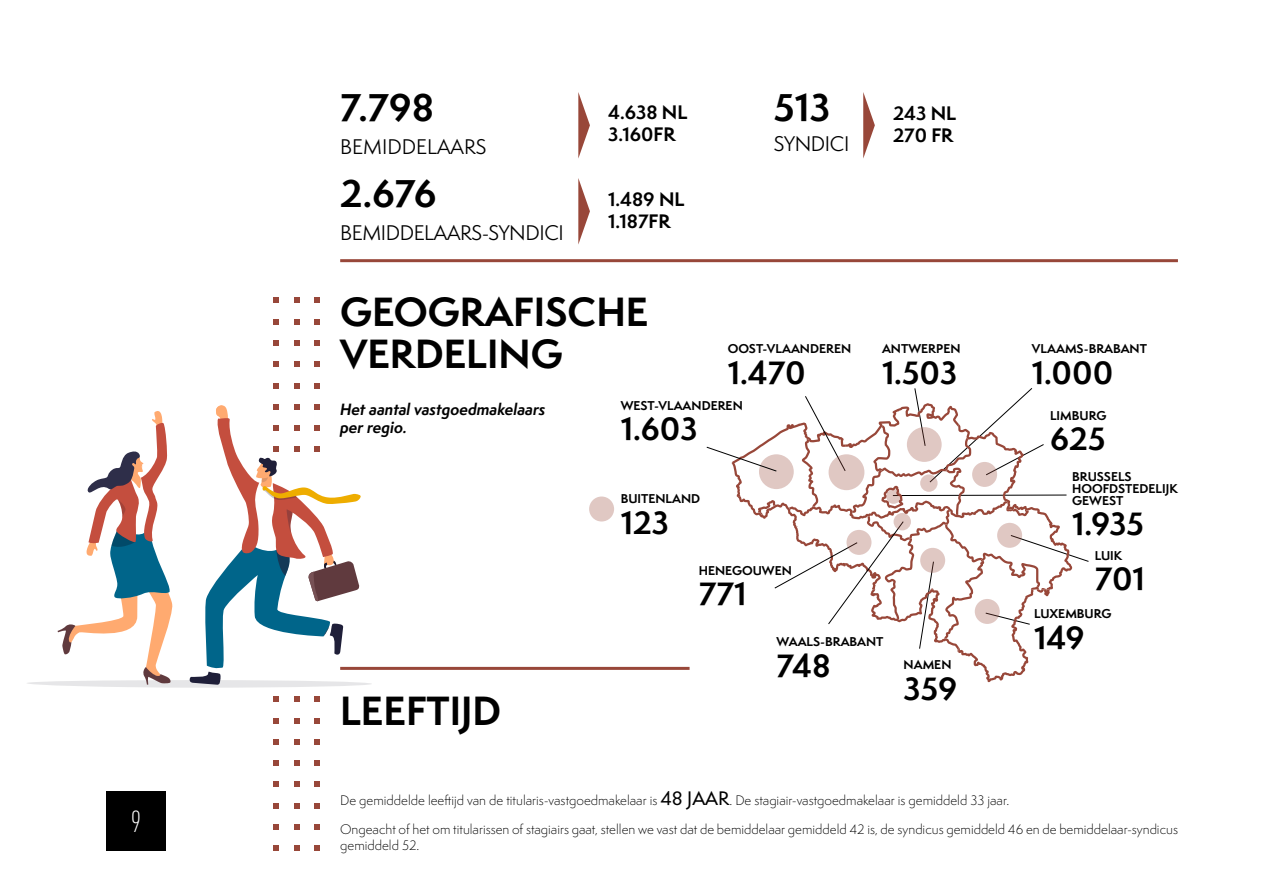
<style>
.page{position:relative;width:1263px;height:893px;background:#fff}
.page>*{position:absolute;margin:0;border:0;box-sizing:border-box;transform-origin:0 0}
.t1{font:700 37.5px/42px "Semplicita Pro";color:#000}
.t2{font:700 36px "Semplicita Pro";color:#000}
.t3{font:700 30px "Semplicita Pro";color:#000}
.t4{font:300 condensed 30px "DINOT";color:#fff}
.t5{font:19.5px "Semplicita Pro";letter-spacing:-.02em;color:#000}
.t6{font:19.5px "Semplicita Pro";color:#000}
.t7{font:700 18px/21.6px "Semplicita Pro";color:#000}
.t8{font:italic 700 15px/18px "Semplicita Pro";color:#000}
.t9{font:300 12.75px/16.2px "Semplicita Pro";color:#000}
.t10{font:700 11.7px/12px "Semplicita Pro";color:#000}
.s1{font-weight:500;font-size:18px}
</style>
<div class="page">
<div style="left:106px;top:791px;width:60px;height:59px;background:#000"></div>
<svg style="left:961px;top:653px;width:68px;height:29px"></svg>
<svg style="left:706px;top:388px;width:383px;height:265px"></svg>
<svg style="left:907px;top:427px;width:35px;height:35px"></svg>
<svg style="left:972px;top:462px;width:25px;height:25px"></svg>
<svg style="left:920px;top:474px;width:17px;height:18px"></svg>
<svg style="left:886px;top:489px;width:15px;height:15px"></svg>
<svg style="left:997px;top:523px;width:25px;height:25px"></svg>
<svg style="left:975px;top:599px;width:25px;height:25px"></svg>
<svg style="left:920px;top:548px;width:25px;height:25px"></svg>
<svg style="left:846px;top:530px;width:25px;height:25px"></svg>
<svg style="left:893px;top:513px;width:18px;height:17px"></svg>
<div style="left:828px;top:454px;width:36px;height:36px;background:#e0c8c3;border-radius:50%"></div>
<div style="left:589px;top:496px;width:25px;height:25px;background:#e0c8c3;border-radius:50%"></div>
<hr style="left:340px;top:259px;width:838px;height:3px;background:#984739">
<hr style="left:340px;top:667px;width:349px;height:3px;background:#984739">
<svg style="left:578px;top:92px;width:12px;height:67px"></svg>
<svg style="left:578px;top:178px;width:12px;height:67px"></svg>
<svg style="left:863px;top:92px;width:12px;height:67px"></svg>
<svg style="left:274px;top:383px;width:5px;height:5px"></svg>
<svg style="left:294px;top:383px;width:5px;height:5px"></svg>
<svg style="left:315px;top:383px;width:5px;height:5px"></svg>
<svg style="left:27px;top:404px;width:345px;height:284px"></svg>
<svg style="left:274px;top:340px;width:5px;height:6px"></svg>
<svg style="left:274px;top:298px;width:5px;height:5px"></svg>
<svg style="left:274px;top:362px;width:5px;height:5px"></svg>
<svg style="left:274px;top:319px;width:5px;height:5px"></svg>
<svg style="left:294px;top:340px;width:5px;height:6px"></svg>
<svg style="left:294px;top:298px;width:5px;height:5px"></svg>
<svg style="left:294px;top:362px;width:5px;height:5px"></svg>
<svg style="left:294px;top:319px;width:5px;height:5px"></svg>
<svg style="left:315px;top:340px;width:5px;height:6px"></svg>
<svg style="left:315px;top:298px;width:5px;height:5px"></svg>
<svg style="left:315px;top:362px;width:5px;height:5px"></svg>
<svg style="left:315px;top:319px;width:5px;height:5px"></svg>
<svg style="left:315px;top:718px;width:5px;height:5px"></svg>
<svg style="left:315px;top:760px;width:5px;height:6px"></svg>
<svg style="left:315px;top:697px;width:5px;height:5px"></svg>
<svg style="left:315px;top:739px;width:5px;height:5px"></svg>
<svg style="left:294px;top:718px;width:5px;height:5px"></svg>
<svg style="left:294px;top:760px;width:5px;height:6px"></svg>
<svg style="left:294px;top:697px;width:5px;height:5px"></svg>
<svg style="left:294px;top:739px;width:5px;height:5px"></svg>
<svg style="left:274px;top:718px;width:5px;height:5px"></svg>
<svg style="left:274px;top:760px;width:5px;height:6px"></svg>
<svg style="left:274px;top:697px;width:5px;height:5px"></svg>
<svg style="left:274px;top:739px;width:5px;height:5px"></svg>
<svg style="left:315px;top:803px;width:5px;height:5px"></svg>
<svg style="left:315px;top:845px;width:5px;height:6px"></svg>
<svg style="left:315px;top:782px;width:5px;height:5px"></svg>
<svg style="left:315px;top:824px;width:5px;height:5px"></svg>
<svg style="left:294px;top:803px;width:5px;height:5px"></svg>
<svg style="left:294px;top:845px;width:5px;height:6px"></svg>
<svg style="left:294px;top:782px;width:5px;height:5px"></svg>
<svg style="left:294px;top:824px;width:5px;height:5px"></svg>
<svg style="left:274px;top:803px;width:5px;height:5px"></svg>
<svg style="left:274px;top:845px;width:5px;height:6px"></svg>
<svg style="left:274px;top:782px;width:5px;height:5px"></svg>
<svg style="left:274px;top:824px;width:5px;height:5px"></svg>
<h3 class="t4" style="left:131px;top:804px;width:12px">9</h3>
<h2 class="t2" style="left:340px;top:80px;width:96px">7.798</h2>
<h3 class="t7" style="left:608px;top:101px;width:81px">4.638 NL<br>3.160FR</h3>
<h3 class="t6" style="left:340px;top:133px;width:148px">BEMIDDELAARS</h3>
<h2 class="t2" style="left:340px;top:166px;width:98px">2.676</h2>
<h3 class="t7" style="left:608px;top:188px;width:78px">1.489 NL<br>1.187FR</h3>
<h3 class="t5" style="left:340px;top:219px;width:225px">BEMIDDELAARS-SYNDICI</h3>
<h2 class="t2" style="left:774px;top:80px;width:58px">513</h2>
<h3 class="t5" style="left:774px;top:130px;width:77px">SYNDICI</h3>
<h1 class="t1" style="left:340px;top:290px;width:310px">GEOGRAFISCHE<br>VERDELING</h1>
<p class="t8" style="left:340px;top:400px;width:207px">Het aantal vastgoedmakelaars per regio.</p>
<p class="t10" style="left:728px;top:343px;width:125px">OOST-VLAANDEREN</p>
<h3 class="t3" style="left:728px;top:350px;width:79px">1.470</h3>
<p class="t10" style="left:621px;top:399px;width:124px">WEST-VLAANDEREN</p>
<h3 class="t3" style="left:621px;top:407px;width:78px">1.603</h3>
<p class="t10" style="left:621px;top:493px;width:81px">BUITENLAND</p>
<h3 class="t3" style="left:621px;top:500px;width:50px">123</h3>
<p class="t10" style="left:699px;top:564px;width:95px">HENEGOUWEN</p>
<h3 class="t3" style="left:699px;top:571px;width:49px">771</h3>
<h3 class="t7" style="left:893px;top:102px;width:65px">243 NL<br>270 FR</h3>
<p class="t10" style="left:882px;top:343px;width:80px">ANTWERPEN</p>
<h3 class="t3" style="left:882px;top:350px;width:77px">1.503</h3>
<h1 class="t1" style="left:340px;top:689px;width:163px">LEEFTIJD</h1>
<p class="t10" style="left:777px;top:636px;width:108px">WAALS-BRABANT</p>
<h3 class="t3" style="left:777px;top:643px;width:56px">748</h3>
<p class="t10" style="left:904px;top:659px;width:49px">NAMEN</p>
<h3 class="t3" style="left:904px;top:666px;width:55px">359</h3>
<p class="t10" style="left:1032px;top:343px;width:117px">VLAAMS-BRABANT</p>
<h3 class="t3" style="left:1032px;top:350px;width:83px">1.000</h3>
<p class="t10" style="left:1050px;top:409px;width:58px">LIMBURG</p>
<h3 class="t3" style="left:1050px;top:416px;width:57px">625</h3>
<p class="t10" style="left:1072px;top:470px;width:107px">BRUSSELS<br>HOOFDSTEDELIJK<br>GEWEST</p>
<h3 class="t3" style="left:1072px;top:501px;width:73px">1.935</h3>
<p class="t10" style="left:1095px;top:549px;width:29px">LUIK</p>
<h3 class="t3" style="left:1095px;top:556px;width:52px">701</h3>
<p class="t10" style="left:1034px;top:608px;width:79px">LUXEMBURG</p>
<h3 class="t3" style="left:1034px;top:615px;width:52px">149</h3>
<p class="t9" style="left:340px;top:792px;width:671px">De gemiddelde leeftijd van de titularis-vastgoedmakelaar is <span class="s1">48 JAAR</span>. De stagiair-vastgoedmakelaar is gemiddeld 33 jaar.</p>
<p class="t9" style="left:340px;top:821px;width:839px">Ongeacht of het om titularissen of stagiairs gaat, stellen we vast dat de bemiddelaar gemiddeld 42 is, de syndicus gemiddeld 46 en de bemiddelaar-syndicus gemiddeld 52.</p>
</div>
